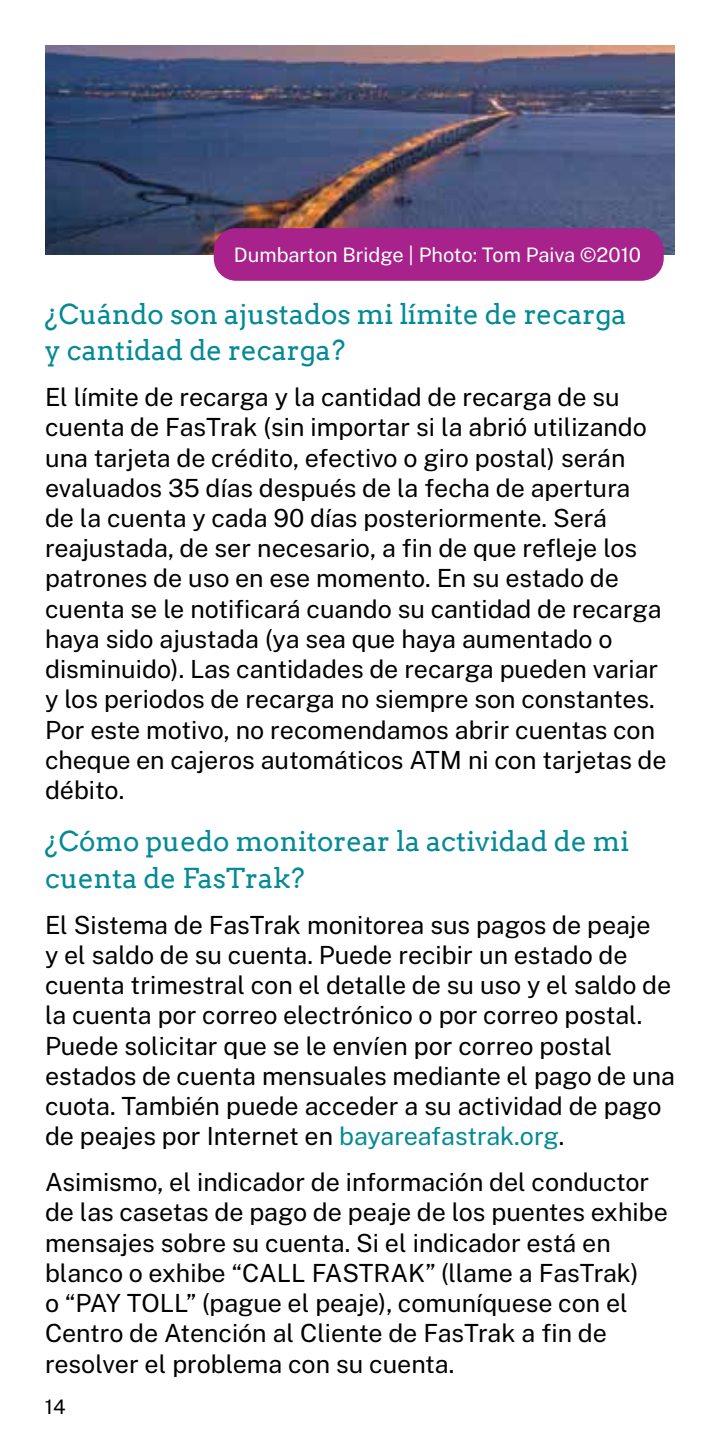
<style>
.page{position:relative;width:720px;height:1440px;background:#fff}
.page>*{position:absolute;margin:0;border:0;box-sizing:border-box;transform-origin:0 0}
.t1{font:27.5px/36.5px "Arvo";color:#038a96}
.t2{font:25px/30.2px "Public Sans";color:#000}
.t3{font:20px "Public Sans";color:#fff}
.t4{font:20px "Public Sans";color:#000}
.s1{color:#038a96}
</style>
<div class="page">
<img style="left:45px;top:45px;width:630px;height:209px">
<div style="left:214px;top:228px;width:450px;height:53px;background:#a7228b;border-radius:23px"></div>
<p class="t3" style="left:234px;top:241px;width:409px">Dumbarton Bridge | Photo: Tom Paiva ©2010</p>
<p class="t1" style="left:45px;top:296px;width:583px">¿Cuándo son ajustados mi límite de recarga y cantidad de recarga?</p>
<p class="t2" style="left:45px;top:381px;width:623px">El límite de recarga y la cantidad de recarga de su cuenta de FasTrak (sin importar si la abrió utilizando una tarjeta de crédito, efectivo o giro postal) serán evaluados 35 días después de la fecha de apertura<br>de la cuenta y cada 90 días posteriormente. Será reajustada, de ser necesario, a fin de que refleje los patrones de uso en ese momento. En su estado de cuenta se le notificará cuando su cantidad de recarga haya sido ajustada (ya sea que haya aumentado o disminuido). Las cantidades de recarga pueden variar y los periodos de recarga no siempre son constantes.<br>Por este motivo, no recomendamos abrir cuentas con cheque en cajeros automáticos ATM ni con tarjetas de débito.</p>
<p class="t1" style="left:45px;top:823px;width:586px">¿Cómo puedo monitorear la actividad de mi cuenta de FasTrak?</p>
<p class="t2" style="left:45px;top:909px;width:632px">El Sistema de FasTrak monitorea sus pagos de peaje<br>y el saldo de su cuenta. Puede recibir un estado de cuenta trimestral con el detalle de su uso y el saldo de la cuenta por correo electrónico o por correo postal.<br>Puede solicitar que se le envíen por correo postal estados de cuenta mensuales mediante el pago de una cuota. También puede acceder a su actividad de pago de peajes por Internet en <span class="s1">bayareafastrak.org</span>.</p>
<p class="t2" style="left:45px;top:1166px;width:624px">Asimismo, el indicador de información del conductor de las casetas de pago de peaje de los puentes exhibe mensajes sobre su cuenta. Si el indicador está en blanco o exhibe “CALL FASTRAK” (llame a FasTrak)<br>o “PAY TOLL” (pague el peaje), comuníquese con el Centro de Atención al Cliente de FasTrak a fin de resolver el problema con su cuenta.</p>
<p class="t4" style="left:45px;top:1393px;width:22px">14</p>
</div>
